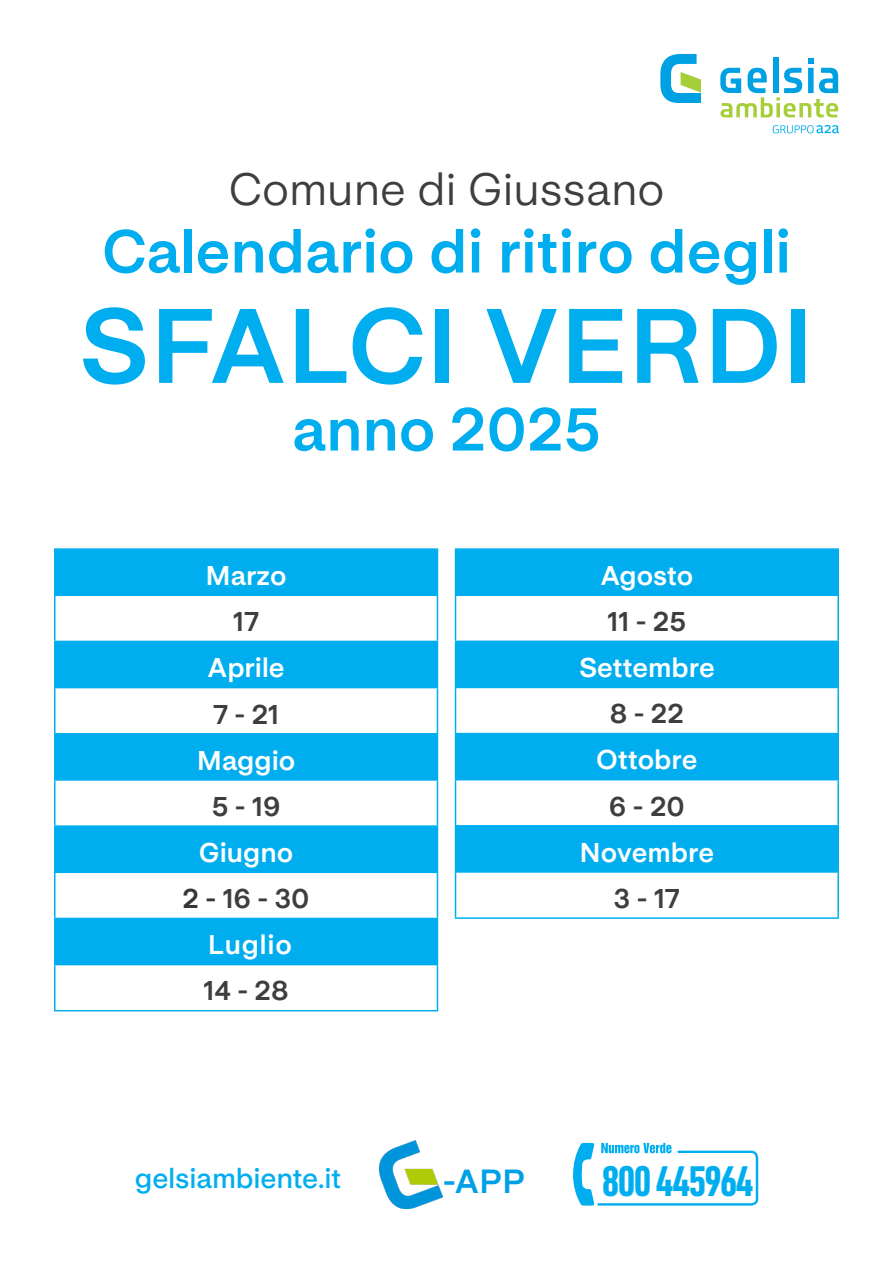
<style>
.page{position:relative;width:893px;height:1263px;background:#fff}
.page>*{position:absolute;margin:0;border:0;box-sizing:border-box;transform-origin:0 0}
.t1{font:700 105px "Life Sans";color:#00aeef}
.t2{font:700 60px "Life Sans";color:#00aeef}
.t3{font:45px "Life Sans";color:#3e3e3f}
.t4{font:43.05px "D DIN Condensed Bold";letter-spacing:-.04em;color:#00aeef}
.t5{font:700 33.15px "Life Sans";color:#00a0e4}
.t6{font:600 27.9px "Life Sans";letter-spacing:-.005em;color:#00aeef}
.t7{font:700 27px "Life Sans";color:#fff}
.t8{font:700 27px "Life Sans";color:#3e3e3f}
.s1{color:#333739}
</style>
<div class="page">
<svg style="left:56px;top:550px;width:381px;height:321px;fill:#00aeef"></svg>
<div style="left:55px;top:918px;width:382px;height:46px;background:#00aeef"></div>
<hr style="left:54px;top:918px;width:384px;height:1px;background:#00aeef">
<hr style="left:54px;top:919px;width:2px;height:45px;background:#00aeef">
<hr style="left:437px;top:919px;width:1px;height:45px;background:#00aeef">
<hr style="left:54px;top:548px;width:384px;height:2px;background:#00aeef">
<hr style="left:54px;top:964px;width:384px;height:1px;background:#00aeef">
<hr style="left:54px;top:965px;width:2px;height:45px;background:#00aeef">
<hr style="left:437px;top:965px;width:1px;height:45px;background:#00aeef">
<hr style="left:54px;top:1010px;width:384px;height:1px;background:#00aeef">
<hr style="left:54px;top:594px;width:384px;height:2px;background:#00aeef">
<hr style="left:54px;top:641px;width:384px;height:1px;background:#00aeef">
<hr style="left:54px;top:687px;width:384px;height:1px;background:#00aeef">
<hr style="left:54px;top:733px;width:384px;height:1px;background:#00aeef">
<hr style="left:54px;top:779px;width:384px;height:2px;background:#00aeef">
<hr style="left:54px;top:825px;width:384px;height:2px;background:#00aeef">
<hr style="left:54px;top:871px;width:384px;height:2px;background:#00aeef">
<hr style="left:54px;top:550px;width:2px;height:44px;background:#00aeef">
<hr style="left:437px;top:550px;width:1px;height:44px;background:#00aeef">
<hr style="left:54px;top:596px;width:2px;height:45px;background:#00aeef">
<hr style="left:437px;top:596px;width:1px;height:45px;background:#00aeef">
<hr style="left:54px;top:642px;width:2px;height:45px;background:#00aeef">
<hr style="left:437px;top:642px;width:1px;height:45px;background:#00aeef">
<hr style="left:54px;top:688px;width:2px;height:45px;background:#00aeef">
<hr style="left:437px;top:688px;width:1px;height:45px;background:#00aeef">
<hr style="left:54px;top:734px;width:2px;height:45px;background:#00aeef">
<hr style="left:437px;top:734px;width:1px;height:45px;background:#00aeef">
<hr style="left:54px;top:781px;width:2px;height:44px;background:#00aeef">
<hr style="left:437px;top:781px;width:1px;height:44px;background:#00aeef">
<hr style="left:54px;top:827px;width:2px;height:44px;background:#00aeef">
<hr style="left:437px;top:827px;width:1px;height:44px;background:#00aeef">
<hr style="left:54px;top:873px;width:2px;height:45px;background:#00aeef">
<hr style="left:437px;top:873px;width:1px;height:45px;background:#00aeef">
<svg style="left:456px;top:550px;width:381px;height:321px;fill:#00aeef"></svg>
<hr style="left:455px;top:550px;width:1px;height:44px;background:#00aeef">
<hr style="left:837px;top:550px;width:2px;height:44px;background:#00aeef">
<hr style="left:455px;top:642px;width:1px;height:45px;background:#00aeef">
<hr style="left:837px;top:642px;width:2px;height:45px;background:#00aeef">
<hr style="left:455px;top:548px;width:384px;height:2px;background:#00aeef">
<hr style="left:455px;top:641px;width:384px;height:1px;background:#00aeef">
<hr style="left:455px;top:594px;width:384px;height:2px;background:#00aeef">
<hr style="left:455px;top:596px;width:1px;height:45px;background:#00aeef">
<hr style="left:837px;top:596px;width:2px;height:45px;background:#00aeef">
<hr style="left:455px;top:687px;width:384px;height:1px;background:#00aeef">
<hr style="left:455px;top:688px;width:1px;height:45px;background:#00aeef">
<hr style="left:837px;top:688px;width:2px;height:45px;background:#00aeef">
<hr style="left:455px;top:780px;width:1px;height:45px;background:#00aeef">
<hr style="left:837px;top:780px;width:2px;height:45px;background:#00aeef">
<hr style="left:455px;top:733px;width:384px;height:1px;background:#00aeef">
<hr style="left:455px;top:734px;width:1px;height:45px;background:#00aeef">
<hr style="left:837px;top:734px;width:2px;height:45px;background:#00aeef">
<hr style="left:455px;top:779px;width:384px;height:1px;background:#00aeef">
<hr style="left:455px;top:825px;width:384px;height:1px;background:#00aeef">
<hr style="left:455px;top:826px;width:1px;height:45px;background:#00aeef">
<hr style="left:837px;top:826px;width:2px;height:45px;background:#00aeef">
<hr style="left:455px;top:871px;width:384px;height:2px;background:#00aeef">
<hr style="left:455px;top:873px;width:1px;height:44px;background:#00aeef">
<hr style="left:837px;top:873px;width:2px;height:44px;background:#00aeef">
<hr style="left:455px;top:917px;width:384px;height:2px;background:#00aeef">
<svg style="left:573px;top:1143px;width:185px;height:63px"></svg>
<img style="left:380px;top:1140px;width:63px;height:68px">
<svg style="left:773px;top:125px;width:66px;height:8px"></svg>
<svg style="left:720px;top:58px;width:118px;height:59px"></svg>
<svg style="left:660px;top:54px;width:41px;height:49px"></svg>
<p class="t3" style="left:228px;top:164px;width:438px">Comune di Giussano</p>
<p class="t2" style="left:102px;top:217px;width:691px">Calendario di ritiro degli</p>
<p class="t1" style="left:79px;top:286px;width:737px">SFALCI VERDI</p>
<p class="t2" style="left:292px;top:395px;width:310px">anno 2025</p>
<p class="t7" style="left:206px;top:560px;width:83px">Marzo</p>
<p class="t8" style="left:233px;top:606px;width:27px">17</p>
<p class="t7" style="left:208px;top:652px;width:79px">Aprile</p>
<p class="t8" style="left:213px;top:699px;width:68px">7 - 21</p>
<p class="t7" style="left:197px;top:745px;width:100px">Maggio</p>
<p class="t8" style="left:212px;top:791px;width:70px">5 - 19</p>
<p class="t7" style="left:199px;top:837px;width:96px">Giugno</p>
<p class="t8" style="left:183px;top:883px;width:128px"><span class="s1">2 -</span> 16 - 30</p>
<p class="t7" style="left:208px;top:929px;width:86px">Luglio</p>
<p class="t8" style="left:204px;top:976px;width:87px">14 - 28</p>
<p class="t7" style="left:600px;top:560px;width:94px">Agosto</p>
<p class="t8" style="left:608px;top:606px;width:80px">11 - 25</p>
<p class="t7" style="left:579px;top:652px;width:137px">Settembre</p>
<p class="t8" style="left:610px;top:698px;width:76px">8 - 22</p>
<p class="t7" style="left:596px;top:745px;width:103px">Ottobre</p>
<p class="t8" style="left:609px;top:791px;width:77px">6 - 20</p>
<p class="t7" style="left:579px;top:837px;width:136px">Novembre</p>
<p class="t8" style="left:614px;top:883px;width:67px">3 - 17</p>
<p class="t6" style="left:135px;top:1162px;width:208px">gelsiambiente.it</p>
<p class="t5" style="left:443px;top:1162px;width:84px">-APP</p>
<p class="t4" style="left:602px;top:1157px;width:154px">800 445964</p>
</div>
